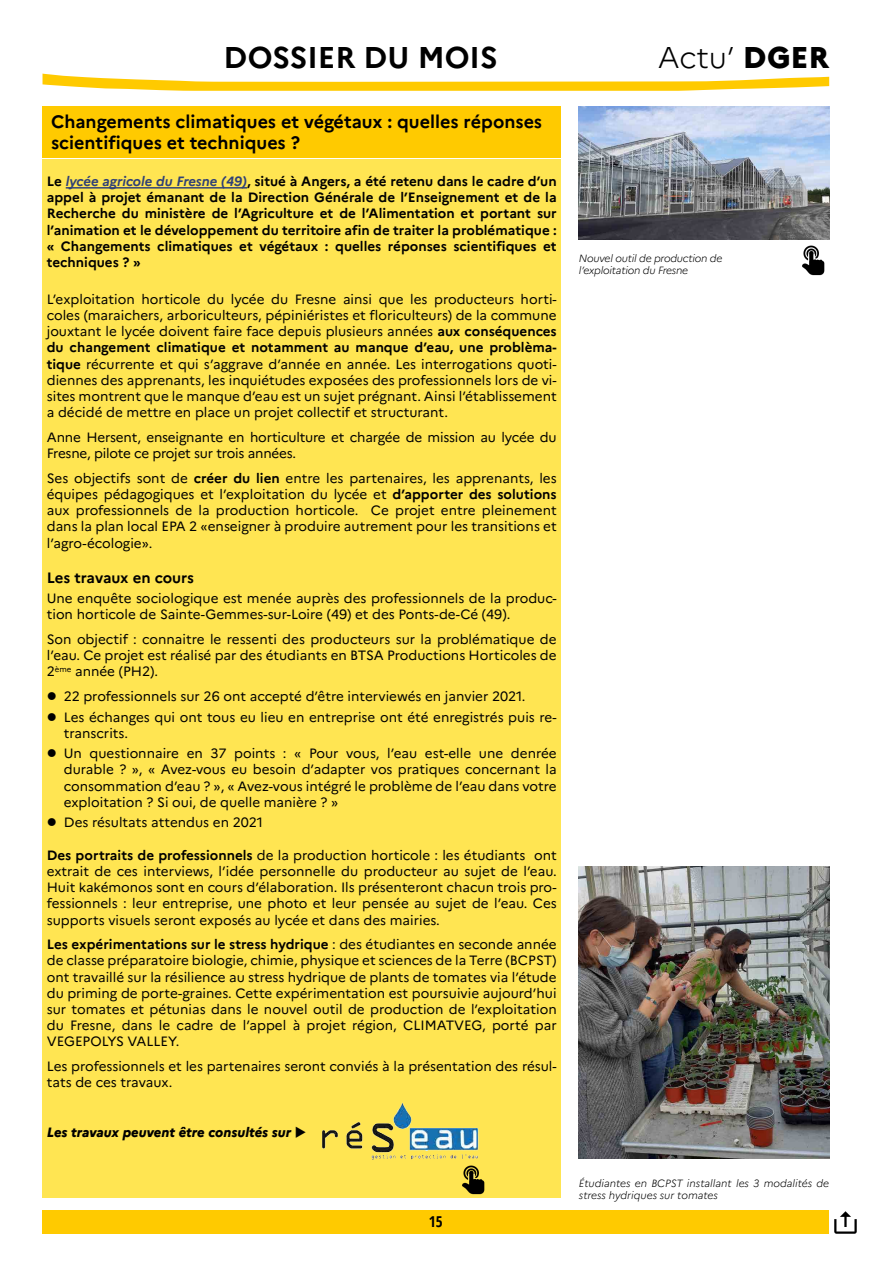
<style>
.page{position:relative;width:893px;height:1263px;background:#fff}
.page>*{position:absolute;margin:0;border:0;box-sizing:border-box;transform-origin:0 0}
.t1{font:700 30px "Marianne";color:#000}
.t2{font:300 30px "Marianne";color:#000}
.TITRE-Rubrique_align{font:700 18px/21px "Marianne";color:#000}
.Inter-titre_V2_fond{font:700 15px "Marianne";color:#000}
.t3{font:700 15px "Open Sans Condensed";color:#000}
.TEXTE_ARTICLES_Rubri{font:13.5px/16.2px "Marianne";color:#000;text-align:justify}
.TEXTE_ARTICLES_Rubri-2{font:700 13.5px/16.2px "Marianne";color:#000;text-align:justify}
.TEXTE_ARTICLES_Rubri-3{font:italic 800 13.5px "Marianne";color:#000}
.Légende_photo{font:italic 300 10.5px/12.6px "Marianne";color:#000}
.Légende_photo_gauche{font:italic 300 10.5px/12.6px "Marianne";letter-spacing:-.02em;color:#000}
.s1{font-weight:800}
.s2{font-style:italic;color:#2f4077}
.s3{font-weight:700}
</style>
<div class="page">
<svg style="left:43px;top:74px;width:786px;height:17px"></svg>
<div style="left:43px;top:1210px;width:786px;height:23px;background:#ffca00"></div>
<div style="left:43px;top:106px;width:518px;height:52px;background:#ffca00"></div>
<div style="left:43px;top:159px;width:518px;height:22px;background:#ffe552"></div>
<div style="left:43px;top:172px;width:518px;height:107px;background:#ffe552"></div>
<hr style="left:66px;top:187px;width:181px;height:2px;background:#2f4077">
<div style="left:43px;top:277px;width:518px;height:21px;background:#ffe552"></div>
<div style="left:43px;top:289px;width:518px;height:140px;background:#ffe552"></div>
<div style="left:43px;top:427px;width:518px;height:43px;background:#ffe552"></div>
<div style="left:43px;top:468px;width:518px;height:91px;background:#ffe552"></div>
<div style="left:43px;top:559px;width:518px;height:36px;background:#ffe552"></div>
<div style="left:43px;top:589px;width:518px;height:42px;background:#ffe552"></div>
<div style="left:43px;top:630px;width:518px;height:58px;background:#ffe552"></div>
<div style="left:43px;top:687px;width:518px;height:26px;background:#ffe552"></div>
<div style="left:43px;top:707px;width:518px;height:43px;background:#ffe552"></div>
<div style="left:43px;top:744px;width:518px;height:75px;background:#ffe552"></div>
<div style="left:43px;top:813px;width:518px;height:26px;background:#ffe552"></div>
<div style="left:43px;top:832px;width:518px;height:22px;background:#ffe552"></div>
<div style="left:43px;top:845px;width:518px;height:91px;background:#ffe552"></div>
<div style="left:43px;top:935px;width:518px;height:123px;background:#ffe552"></div>
<div style="left:43px;top:1057px;width:518px;height:42px;background:#ffe552"></div>
<div style="left:43px;top:1098px;width:518px;height:26px;background:#ffe552"></div>
<div style="left:43px;top:1122px;width:518px;height:26px;background:#ffe552"></div>
<div style="left:43px;top:1147px;width:518px;height:26px;background:#ffe552"></div>
<div style="left:43px;top:1172px;width:518px;height:26px;background:#ffe552"></div>
<img style="left:322px;top:1102px;width:157px;height:58px">
<img style="left:462px;top:1165px;width:23px;height:30px">
<img style="left:579px;top:106px;width:250px;height:133px">
<img style="left:579px;top:866px;width:250px;height:293px">
<img style="left:802px;top:246px;width:23px;height:29px">
<img style="left:834px;top:1211px;width:23px;height:23px">
<h1 class="t1" style="left:223px;top:39px;width:276px">DOSSIER DU MOIS</h1>
<h1 class="t2" style="left:658px;top:39px;width:173px">Actu’ <span class="s1">DGER</span></h1>
<p class="TITRE-Rubrique_align" style="left:51px;top:111px;width:493px">Changements climatiques et végétaux : quelles réponses scientifiques et techniques ?</p>
<p class="TEXTE_ARTICLES_Rubri-2" style="left:47px;top:173px;width:511px">Le <span class="s2">lycée agricole du Fresne (49)</span>, situé à Angers, a été retenu dans le cadre d’un appel à projet émanant de la Direction Générale de l’Enseignement et de la Recherche du ministère de l’Agriculture et de l’Alimentation et portant sur l’animation et le développement du territoire afin de traiter la problématique : « Changements climatiques et végétaux : quelles réponses scientifiques et techniques ? »</p>
<p class="TEXTE_ARTICLES_Rubri" style="left:47px;top:291px;width:511px">L’exploitation horticole du lycée du Fresne ainsi que les producteurs horti&shy;coles (maraichers, arboriculteurs, pépiniéristes et floriculteurs) de la commune jouxtant le lycée doivent faire face depuis plusieurs années <span class="s3">aux conséquences du changement climatique et notamment au manque d’eau, une problèma&shy;tique</span> récurrente et qui s’aggrave d’année en année. Les interrogations quoti&shy;diennes des apprenants, les inquiétudes exposées des professionnels lors de vi&shy;sites montrent que le manque d’eau est un sujet prégnant. Ainsi l’établissement a décidé de mettre en place un projet collectif et structurant.</p>
<p class="TEXTE_ARTICLES_Rubri" style="left:47px;top:429px;width:511px">Anne Hersent, enseignante en horticulture et chargée de mission au lycée du<br>Fresne, pilote ce projet sur trois années.</p>
<p class="TEXTE_ARTICLES_Rubri" style="left:47px;top:470px;width:511px">Ses objectifs sont de <span class="s3">créer du lien</span> entre les partenaires, les apprenants, les équipes pédagogiques et l’exploitation du lycée et <span class="s3">d’apporter des solutions </span>aux professionnels de la production horticole. Ce projet entre pleinement dans la plan local EPA 2 «enseigner à produire autrement pour les transitions et l’agro-écologie».</p>
<p class="Inter-titre_V2_fond" style="left:47px;top:568px;width:149px">Les travaux en cours</p>
<p class="TEXTE_ARTICLES_Rubri" style="left:47px;top:590px;width:511px">Une enquête sociologique est menée auprès des professionnels de la produc&shy;tion horticole de Sainte-Gemmes-sur-Loire (49) et des Ponts-de-Cé (49).</p>
<p class="TEXTE_ARTICLES_Rubri" style="left:47px;top:631px;width:511px">Son objectif : connaitre le ressenti des producteurs sur la problématique de l’eau. Ce projet est réalisé par des étudiants en BTSA Productions Horticoles de 2<sup>ème</sup> année (PH2).</p>
<p class="TEXTE_ARTICLES_Rubri" style="left:64px;top:688px;width:463px">22 professionnels sur 26 ont accepté d’être interviewés en janvier 2021.</p>
<p class="TEXTE_ARTICLES_Rubri" style="left:64px;top:709px;width:494px">Les échanges qui ont tous eu lieu en entreprise ont été enregistrés puis re&shy;transcrits.</p>
<p class="TEXTE_ARTICLES_Rubri" style="left:64px;top:745px;width:494px">Un questionnaire en 37 points : « Pour vous, l’eau est-elle une denrée durable ? », « Avez-vous eu besoin d’adapter vos pratiques concernant la consommation d’eau ? », « Avez-vous intégré le problème de l’eau dans votre exploitation ? Si oui, de quelle manière ? »</p>
<p class="TEXTE_ARTICLES_Rubri" style="left:64px;top:814px;width:201px">Des résultats attendus en 2021</p>
<p class="TEXTE_ARTICLES_Rubri" style="left:47px;top:847px;width:511px"><span class="s3">Des portraits de professionnels</span> de la production horticole : les étudiants ont extrait de ces interviews, l’idée personnelle du producteur au sujet de l’eau.<br>Huit kakémonos sont en cours d’élaboration. Ils présenteront chacun trois pro&shy;fessionnels : leur entreprise, une photo et leur pensée au sujet de l’eau. Ces supports visuels seront exposés au lycée et dans des mairies.</p>
<p class="TEXTE_ARTICLES_Rubri" style="left:47px;top:936px;width:511px"><span class="s3">Les expérimentations sur le stress hydrique</span> : des étudiantes en seconde année de classe préparatoire biologie, chimie, physique et sciences de la Terre (BCPST) ont travaillé sur la résilience au stress hydrique de plants de tomates via l’étude du priming de porte-graines. Cette expérimentation est poursuivie aujourd’hui sur tomates et pétunias dans le nouvel outil de production de l’exploitation du Fresne, dans le cadre de l’appel à projet région, CLIMATVEG, porté par VEGEPOLYS VALLEY.</p>
<p class="TEXTE_ARTICLES_Rubri" style="left:47px;top:1058px;width:511px">Les professionnels et les partenaires seront conviés à la présentation des résul&shy;tats de ces travaux.</p>
<p class="TEXTE_ARTICLES_Rubri-3" style="left:47px;top:1124px;width:259px">Les travaux peuvent être consultés sur ◆</p>
<p class="t3" style="left:429px;top:1211px;width:15px">15</p>
<p class="Légende_photo_gauche" style="left:579px;top:252px;width:145px">Nouvel outil de production de l’exploitation du Fresne</p>
<p class="Légende_photo" style="left:579px;top:1176px;width:252px">Étudiantes en BCPST installant les 3 modalités de stress hydriques sur tomates</p>
</div>
